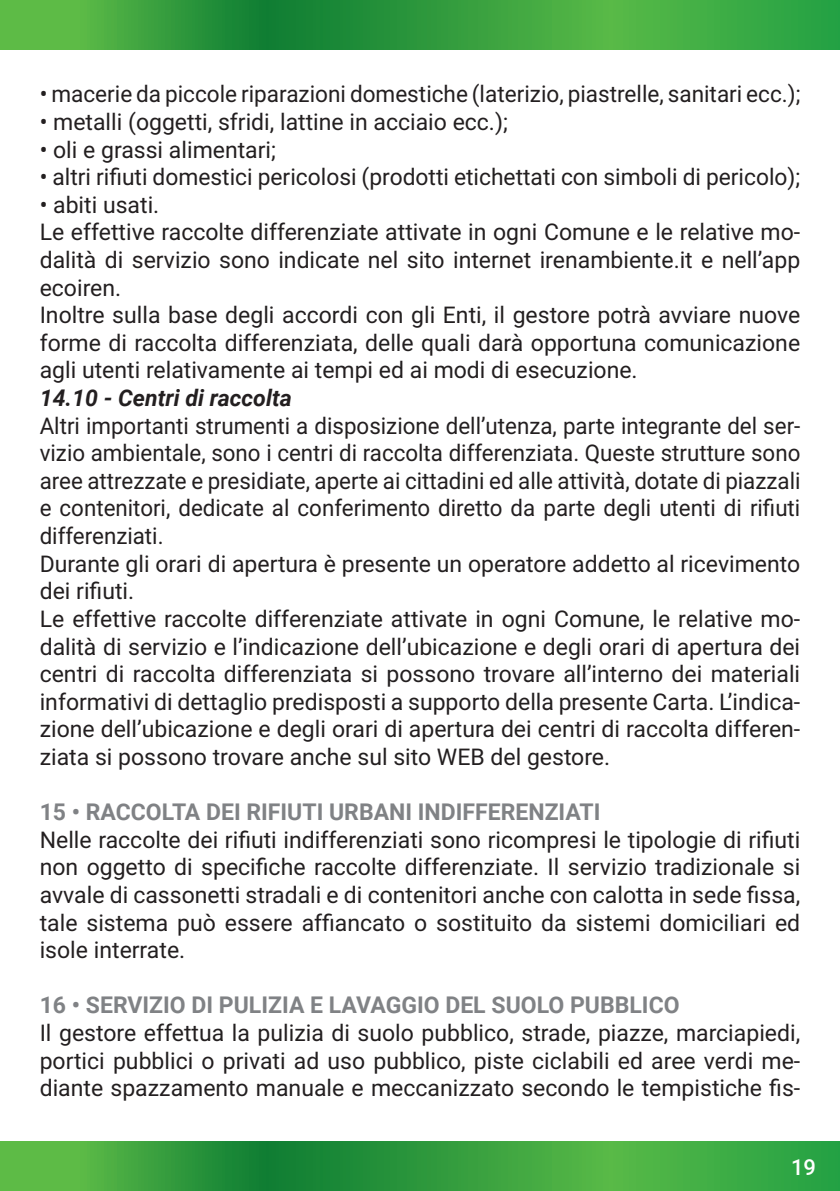
<style>
.page{position:relative;width:840px;height:1191px;background:#fff}
.page>*{position:absolute;margin:0;border:0;box-sizing:border-box;transform-origin:0 0}
.t1{font:23px/27.6px "Roboto";color:#231f20}
.t2{font:700 23px "Roboto";color:#808285}
.t3{font:italic 700 23px "Roboto";color:#231f20}
.t4{font:500 22px "Roboto";color:#fff}
</style>
<div class="page">
<svg style="left:0;top:0;width:839px;height:49px;background:#39a240"></svg>
<svg style="left:0;top:1142px;width:839px;height:49px;background:#39a240"></svg>
<p class="t1" style="left:40px;top:79px;width:761px">• macerie da piccole riparazioni domestiche (laterizio, piastrelle, sanitari ecc.);</p>
<p class="t1" style="left:40px;top:107px;width:469px">• metalli (oggetti, sfridi, lattine in acciaio ecc.);</p>
<p class="t1" style="left:40px;top:135px;width:238px">• oli e grassi alimentari;</p>
<p class="t1" style="left:40px;top:162px;width:761px">• altri rifiuti domestici pericolosi (prodotti etichettati con simboli di pericolo);</p>
<p class="t1" style="left:40px;top:190px;width:761px">• abiti usati.<br>Le effettive raccolte differenziate attivate in ogni Comune e le relative mo&shy;dalità di servizio sono indicate nel sito internet irenambiente.it e nell’app ecoiren.<br>Inoltre sulla base degli accordi con gli Enti, il gestore potrà avviare nuove forme di raccolta differenziata, delle quali darà opportuna comunicazione agli utenti relativamente ai tempi ed ai modi di esecuzione.</p>
<p class="t3" style="left:40px;top:382px;width:253px">14.10 - Centri di raccolta</p>
<p class="t1" style="left:40px;top:411px;width:762px">Altri importanti strumenti a disposizione dell’utenza, parte integrante del ser&shy;vizio ambientale, sono i centri di raccolta differenziata. Queste strutture sono aree attrezzate e presidiate, aperte ai cittadini ed alle attività, dotate di piazzali e contenitori, dedicate al conferimento diretto da parte degli utenti di rifiuti differenziati.<br>Durante gli orari di apertura è presente un operatore addetto al ricevimento dei rifiuti.<br>Le effettive raccolte differenziate attivate in ogni Comune, le relative mo&shy;dalità di servizio e l’indicazione dell’ubicazione e degli orari di apertura dei centri di raccolta differenziata si possono trovare all’interno dei materiali informativi di dettaglio predisposti a supporto della presente Carta. L’indica&shy;zione dell’ubicazione e degli orari di apertura dei centri di raccolta differen&shy;ziata si possono trovare anche sul sito WEB del gestore.</p>
<p class="t2" style="left:40px;top:796px;width:562px">15 • RACCOLTA DEI RIFIUTI URBANI INDIFFERENZIATI</p>
<p class="t1" style="left:40px;top:825px;width:761px;text-align:justify">Nelle raccolte dei rifiuti indifferenziati sono ricompresi le tipologie di rifiuti non oggetto di specifiche raccolte differenziate. Il servizio tradizionale si avvale di cassonetti stradali e di contenitori anche con calotta in sede fissa, tale sistema può essere affiancato o sostituito da sistemi domiciliari ed isole interrate.</p>
<p class="t2" style="left:40px;top:989px;width:641px">16 • SERVIZIO DI PULIZIA E LAVAGGIO DEL SUOLO PUBBLICO</p>
<p class="t1" style="left:40px;top:1018px;width:761px;text-align:justify">Il gestore effettua la pulizia di suolo pubblico, strade, piazze, marciapiedi, portici pubblici o privati ad uso pubblico, piste ciclabili ed aree verdi me&shy;diante spazzamento manuale e meccanizzato secondo le tempistiche fis-</p>
<p class="t4" style="left:790px;top:1151px;width:26px">19</p>
</div>
